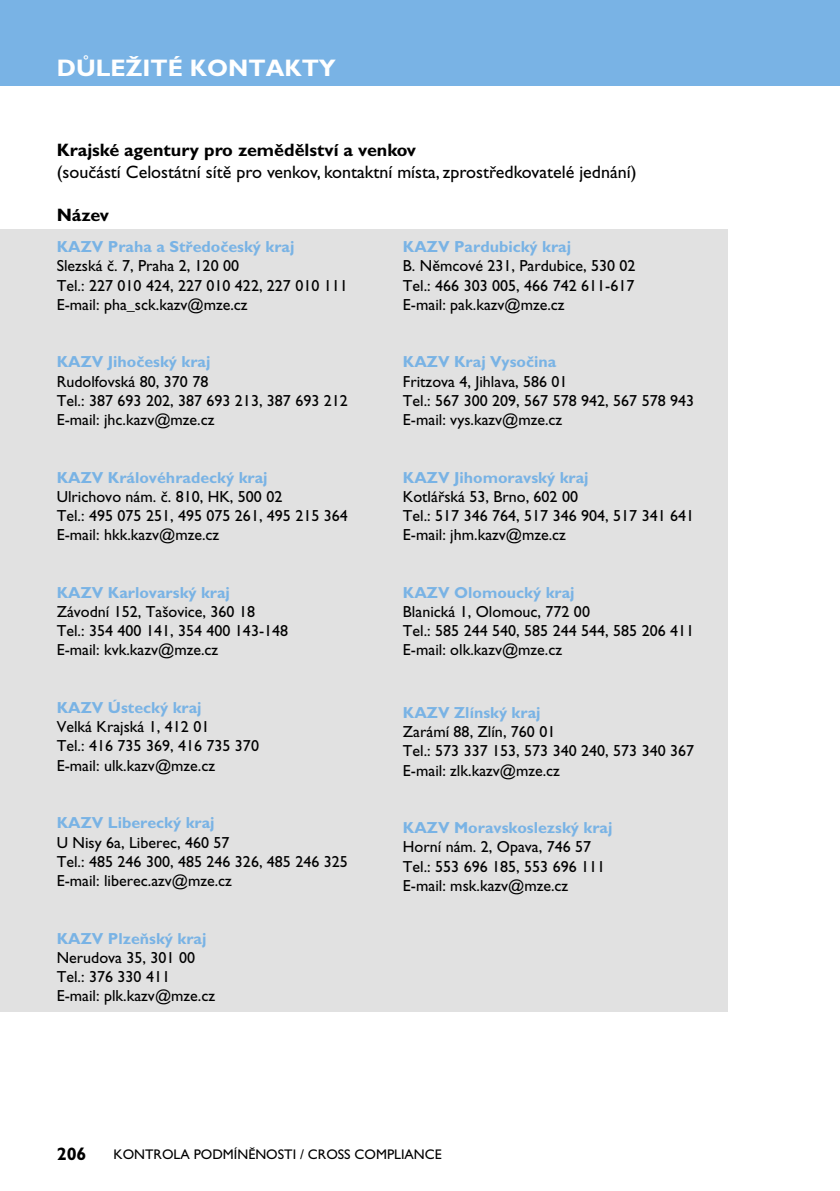
<style>
.page{position:relative;width:840px;height:1191px;background:#fff}
.page>*{position:absolute;margin:0;border:0;box-sizing:border-box;transform-origin:0 0}
.t1{font:700 24px "Gill Sans CE";color:#fff}
.t2{font:18px "Gill Sans CE";color:#000}
.t3{font:700 18px "Gill Sans CE";color:#000}
.t4{font:16px/19.2px "Gill Sans CE";color:#000}
.t5{font:700 16px "Gill Sans CE";color:#79b3e5}
.t6{font:14px "Gill Sans CE";color:#000}
</style>
<div class="page">
<div style="left:0;top:229px;width:727px;height:782px;background:#e1e1e1"></div>
<div style="left:0;top:0;width:839px;height:85px;background:#79b3e5"></div>
<h1 class="t1" style="left:57px;top:54px;width:280px">DŮLEŽITÉ KONTAKTY</h1>
<p class="t3" style="left:57px;top:139px;width:360px">Krajské agentury pro zemědělství a venkov</p>
<p class="t2" style="left:57px;top:161px;width:581px">(součástí Celostátní sítě pro venkov, kontaktní místa, zprostředkovatelé jednání)</p>
<p class="t3" style="left:57px;top:204px;width:54px">Název</p>
<p class="t5" style="left:57px;top:237px;width:239px">KAZV Praha a Středočeský kraj</p>
<p class="t4" style="left:57px;top:256px;width:292px">Slezská č. 7, Praha 2, 120 00<br>Tel.: 227 010 424, 227 010 422, 227 010 111<br>E-mail: pha_sck.kazv@mze.cz</p>
<p class="t5" style="left:57px;top:353px;width:155px">KAZV Jihočeský kraj</p>
<p class="t4" style="left:57px;top:371px;width:292px">Rudolfovská 80, 370 78<br>Tel.: 387 693 202, 387 693 213, 387 693 212<br>E-mail: jhc.kazv@mze.cz</p>
<p class="t5" style="left:57px;top:468px;width:212px">KAZV Královéhradecký kraj</p>
<p class="t4" style="left:57px;top:487px;width:292px">Ulrichovo nám. č. 810, HK, 500 02<br>Tel.: 495 075 251, 495 075 261, 495 215 364<br>E-mail: hkk.kazv@mze.cz</p>
<p class="t5" style="left:57px;top:583px;width:175px">KAZV Karlovarský kraj</p>
<p class="t4" style="left:57px;top:602px;width:233px">Závodní 152, Tašovice, 360 18<br>Tel.: 354 400 141, 354 400 143-148<br>E-mail: kvk.kazv@mze.cz</p>
<p class="t5" style="left:57px;top:698px;width:146px">KAZV Ústecký kraj</p>
<p class="t4" style="left:57px;top:717px;width:204px">Velká Krajská 1, 412 01<br>Tel.: 416 735 369, 416 735 370<br>E-mail: ulk.kazv@mze.cz</p>
<p class="t5" style="left:57px;top:813px;width:159px">KAZV Liberecký kraj</p>
<p class="t4" style="left:57px;top:832px;width:292px">U Nisy 6a, Liberec, 460 57<br>Tel.: 485 246 300, 485 246 326, 485 246 325<br>E-mail: liberec.azv@mze.cz</p>
<p class="t5" style="left:57px;top:929px;width:151px">KAZV Plzeňský kraj</p>
<p class="t4" style="left:57px;top:947px;width:160px">Nerudova 35, 301 00<br>Tel.: 376 330 411<br>E-mail: plk.kazv@mze.cz</p>
<p class="t5" style="left:403px;top:237px;width:169px">KAZV Pardubický kraj</p>
<p class="t4" style="left:403px;top:256px;width:234px;text-align:justify">B. Němcové 231, Pardubice, 530 02<br>Tel.: 466 303 005, 466 742 611-617<br>E-mail: pak.kazv@mze.cz</p>
<p class="t5" style="left:403px;top:353px;width:155px">KAZV Kraj Vysočina</p>
<p class="t4" style="left:403px;top:371px;width:292px">Fritzova 4, Jihlava, 586 01<br>Tel.: 567 300 209, 567 578 942, 567 578 943<br>E-mail: vys.kazv@mze.cz</p>
<p class="t5" style="left:403px;top:468px;width:187px">KAZV Jihomoravský kraj</p>
<p class="t4" style="left:403px;top:487px;width:292px">Kotlářská 53, Brno, 602 00<br>Tel.: 517 346 764, 517 346 904, 517 341 641<br>E-mail: jhm.kazv@mze.cz</p>
<p class="t5" style="left:403px;top:583px;width:173px">KAZV Olomoucký kraj</p>
<p class="t4" style="left:403px;top:602px;width:292px">Blanická 1, Olomouc, 772 00<br>Tel.: 585 244 540, 585 244 544, 585 206 411<br>E-mail: olk.kazv@mze.cz</p>
<p class="t5" style="left:403px;top:703px;width:139px">KAZV Zlínský kraj</p>
<p class="t4" style="left:403px;top:722px;width:292px">Zarámí 88, Zlín, 760 01<br>Tel.: 573 337 153, 573 340 240, 573 340 367<br>E-mail: zlk.kazv@mze.cz</p>
<p class="t5" style="left:403px;top:818px;width:211px">KAZV Moravskoslezský kraj</p>
<p class="t4" style="left:403px;top:837px;width:204px">Horní nám. 2, Opava, 746 57<br>Tel.: 553 696 185, 553 696 111<br>E-mail: msk.kazv@mze.cz</p>
<p class="t3" style="left:57px;top:1143px;width:31px">206</p>
<p class="t6" style="left:113px;top:1146px;width:329px">KONTROLA PODMÍNĚNOSTI / CROSS COMPLIANCE</p>
</div>
